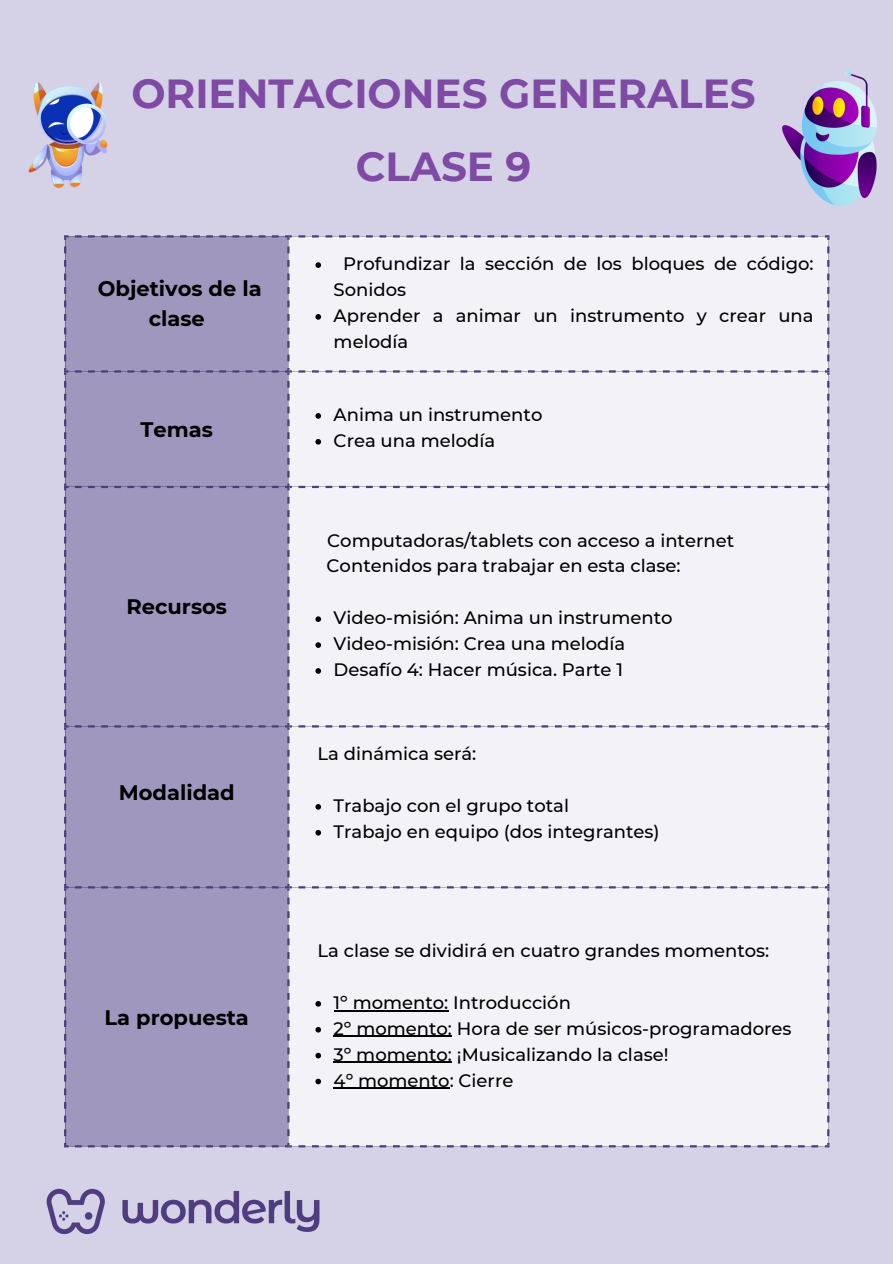
<style>
.page{position:relative;width:893px;height:1264px;background:#fff}
.page>*{position:absolute;margin:0;border:0;box-sizing:border-box;transform-origin:0 0}
.t1{font:700 40.5px/73.2px "Montserrat";color:#7f4aa4;text-align:center}
.t2{font:700 21px/30.3px "Montserrat";color:#000;text-align:center}
.t3{font:500 18px/25.8px "Montserrat";color:#000}
</style>
<div class="page">
<div style="left:0;top:0;width:892px;height:1263px;background:#d5d2e7"></div>
<div style="left:64px;top:235px;width:225px;height:793px;background:#9f97be"></div>
<svg style="left:289px;top:235px;width:540px;height:912px;background:#ecebf2"></svg>
<img style="left:46px;top:1028px;width:320px;height:207px">
<img style="left:782px;top:71px;width:94px;height:135px">
<img style="left:28px;top:82px;width:80px;height:106px">
<p class="t1" style="left:131px;top:57px;width:626px">ORIENTACIONES GENERALES<br>CLASE 9</p>
<p class="t2" style="left:98px;top:273px;width:165px">Objetivos de la clase</p>
<p class="t2" style="left:141px;top:414px;width:74px">Temas</p>
<p class="t2" style="left:126px;top:591px;width:102px">Recursos</p>
<p class="t2" style="left:119px;top:776px;width:117px">Modalidad</p>
<p class="t2" style="left:105px;top:1001px;width:146px">La propuesta</p>
<h1 class="t3" style="left:333px;top:251px;width:481px;text-indent:9px">Profundizar la sección de los bloques de código:<br>Sonidos</h1>
<p class="t3" style="left:333px;top:302px;width:481px">Aprender a animar un instrumento y crear una melodía</p>
<p class="t3" style="left:333px;top:401px;width:210px">Anima un instrumento</p>
<p class="t3" style="left:333px;top:427px;width:163px">Crea una melodía</p>
<p class="t3" style="left:327px;top:527px;width:408px">Computadoras/tablets con acceso a internet</p>
<p class="t3" style="left:326px;top:553px;width:355px">Contenidos para trabajar en esta clase:</p>
<p class="t3" style="left:333px;top:605px;width:340px">Video-misión: Anima un instrumento</p>
<p class="t3" style="left:333px;top:630px;width:293px">Video-misión: Crea una melodía</p>
<p class="t3" style="left:333px;top:656px;width:291px">Desafío 4: Hacer música. Parte 1</p>
<p class="t3" style="left:317px;top:740px;width:160px">La dinámica será:</p>
<p class="t3" style="left:333px;top:792px;width:237px">Trabajo con el grupo total</p>
<p class="t3" style="left:333px;top:818px;width:327px">Trabajo en equipo (dos integrantes)</p>
<p class="t3" style="left:317px;top:937px;width:453px">La clase se dividirá en cuatro grandes momentos:</p>
<p class="t3" style="left:333px;top:989px;width:239px">1º momento: Introducción</p>
<p class="t3" style="left:333px;top:1015px;width:459px">2º momento: Hora de ser músicos-programadores</p>
<p class="t3" style="left:333px;top:1041px;width:336px">3º momento: ¡Musicalizando la clase!</p>
<p class="t3" style="left:333px;top:1067px;width:181px">4º momento: Cierre</p>
</div>
